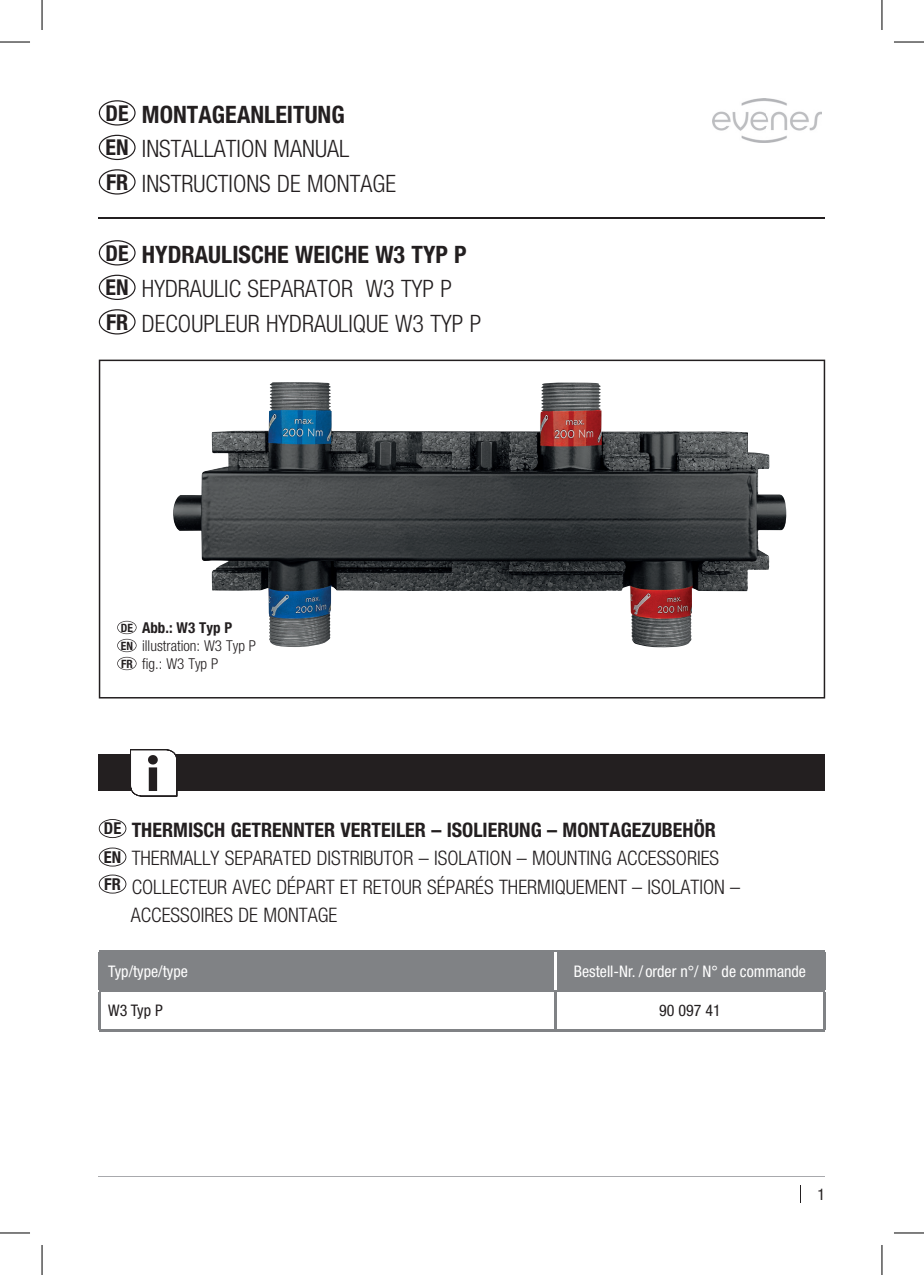
<style>
.page{position:relative;width:924px;height:1275px;background:#fff}
.page>*{position:absolute;margin:0;border:0;box-sizing:border-box;transform-origin:0 0}
.t1{font:300 condensed 24px/34.4px "Helvetica Neue LT Pro";color:#231f20}
.t2{font:300 condensed 20px "Helvetica Neue LT Pro";color:#231f20}
.t3{font:700 condensed 20px "Helvetica Neue LT Pro";color:#231f20}
.t4{font:condensed 16px "Helvetica Neue LT Pro";color:#fff}
.t5{font:condensed 16px "Helvetica Neue LT Pro";color:#231f20}
.t6{font:300 condensed 15px/18px "Helvetica Neue LT Pro";color:#231f20}
.s1{font-weight:700;font-size:21.8px}
.s2{font-weight:700}
.s3{font-weight:700;font-size:11.4px}
.s4{font-size:16.4px}
.s5{font-weight:700;font-size:16.4px}
</style>
<div class="page">
<svg style="left:800px;top:1185px;width:1px;height:17px"></svg>
<hr style="left:99px;top:1176px;width:725px;height:1px;background:#a8a9ad">
<img style="left:712px;top:99px;width:109px;height:44px">
<svg style="left:99px;top:359px;width:725px;height:339px"></svg>
<svg style="left:117px;top:621px;width:19px;height:49px"></svg>
<svg style="left:99px;top:240px;width:36px;height:25px"></svg>
<svg style="left:99px;top:275px;width:36px;height:25px"></svg>
<svg style="left:99px;top:309px;width:36px;height:25px"></svg>
<svg style="left:99px;top:819px;width:27px;height:19px"></svg>
<svg style="left:99px;top:847px;width:27px;height:19px"></svg>
<svg style="left:99px;top:874px;width:27px;height:19px"></svg>
<svg style="left:99px;top:100px;width:36px;height:26px"></svg>
<svg style="left:99px;top:135px;width:36px;height:25px"></svg>
<svg style="left:99px;top:169px;width:36px;height:26px"></svg>
<hr style="left:99px;top:217px;width:725px;height:2px;background:#231f20">
<div style="left:101px;top:952px;width:721px;height:37px;background:#808285"></div>
<hr style="left:99px;top:992px;width:2px;height:37px;background:#808285">
<hr style="left:554px;top:992px;width:2px;height:37px;background:#808285">
<hr style="left:822px;top:992px;width:2px;height:37px;background:#808285">
<hr style="left:99px;top:1029px;width:456px;height:2px;background:#808285">
<hr style="left:555px;top:1029px;width:269px;height:2px;background:#808285">
<hr style="left:99px;top:950px;width:456px;height:2px;background:#808285">
<hr style="left:99px;top:952px;width:2px;height:37px;background:#808285">
<hr style="left:555px;top:950px;width:269px;height:2px;background:#808285">
<hr style="left:822px;top:952px;width:2px;height:37px;background:#808285">
<hr style="left:99px;top:989px;width:456px;height:3px;background:#808285">
<hr style="left:555px;top:989px;width:269px;height:3px;background:#808285">
<hr style="left:554px;top:952px;width:2px;height:37px;background:#fff">
<div style="left:99px;top:753px;width:725px;height:37px;background:#231f20"></div>
<svg style="left:130px;top:749px;width:47px;height:47px"></svg>
<hr style="left:0;top:42px;width:30px;height:1px;background:#000">
<hr style="left:893px;top:42px;width:30px;height:1px;background:#000">
<hr style="left:0;top:1232px;width:30px;height:1px;background:#000">
<hr style="left:893px;top:1232px;width:30px;height:1px;background:#000">
<hr style="left:42px;top:0;width:1px;height:30px;background:#000">
<hr style="left:42px;top:1245px;width:1px;height:30px;background:#000">
<hr style="left:881px;top:0;width:1px;height:30px;background:#000">
<hr style="left:881px;top:1245px;width:1px;height:30px;background:#000">
<p class="t1" style="left:106px;top:97px;width:292px"><span class="s1">DE</span> <span class="s2">MONTAGEANLEITUNG<br></span><span class="s1">EN</span> INSTALLATION MANUAL<br><span class="s1">FR</span> INSTRUCTIONS DE MONTAGE</p>
<p class="t1" style="left:106px;top:237px;width:377px"><span class="s1">DE</span> <span class="s2">HYDRAULISCHE WEICHE W3 TYP P<br></span><span class="s1">EN</span> HYDRAULIC SEPARATOR W3 TYP P<br><span class="s1">FR</span> DECOUPLEUR HYDRAULIQUE W3 TYP P</p>
<p class="t6" style="left:121px;top:618px;width:137px"><span class="s3">DE</span> <span class="s2">Abb.: W3 Typ P<br></span><span class="s3">EN</span> illustration: W3 Typ P<br><span class="s3">FR</span> fig.: W3 Typ P</p>
<p class="t3" style="left:104px;top:817px;width:613px"><span class="s4">DE</span> THERMISCH GETRENNTER VERTEILER – ISOLIERUNG – MONTAGEZUBEHÖR</p>
<p class="t2" style="left:104px;top:846px;width:616px"><span class="s5">EN</span> THERMALLY SEPARATED DISTRIBUTOR – ISOLATION – MOUNTING ACCESSORIES</p>
<p class="t2" style="left:104px;top:875px;width:637px"><sup>FR</sup> COLLECTEUR AVEC DÉPART ET RETOUR SÉPARÉS THERMIQUEMENT – ISOLATION –</p>
<p class="t2" style="left:131px;top:903px;width:208px">ACCESSOIRES DE MONTAGE</p>
<p class="t4" style="left:108px;top:961px;width:81px">Typ/type/type</p>
<p class="t4" style="left:573px;top:961px;width:234px">Bestell-Nr. / order n°/ N° de commande</p>
<p class="t5" style="left:108px;top:1001px;width:56px">W3 Typ P</p>
<p class="t5" style="left:659px;top:1001px;width:63px">90 097 41</p>
<p class="t5" style="left:817px;top:1184px;width:9px">1</p>
</div>
